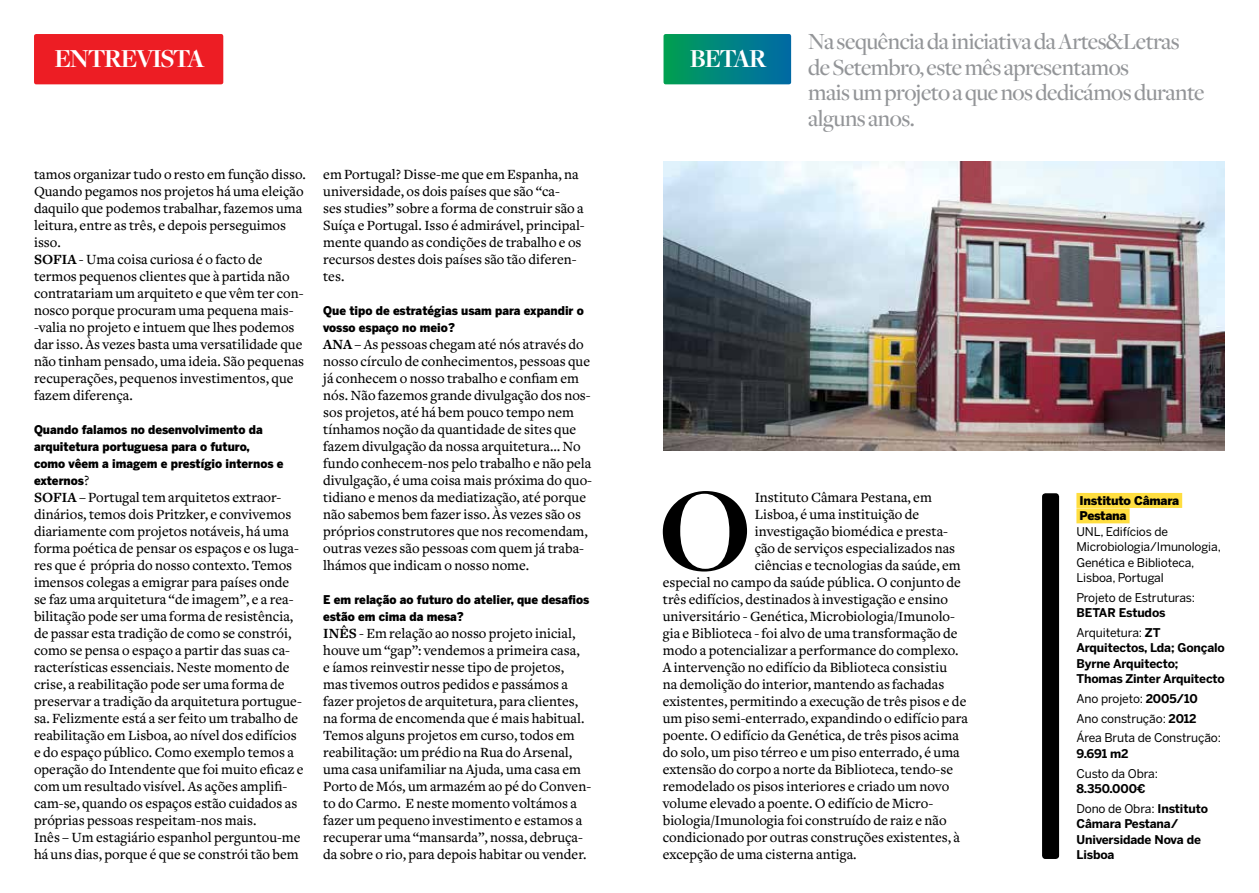
<style>
.page{position:relative;width:1259px;height:893px;background:#fff}
.page>*{position:absolute;margin:0;border:0;box-sizing:border-box;transform-origin:0 0}
.t1{font:700 123.45px "Freight Disp";color:#000}
.t2{font:700 27px "Freight Disp";letter-spacing:-.05em;color:#fff}
.t3{font:500 24px/25.5px "Freight Disp";letter-spacing:-.02em;color:#939598}
.t4{font:500 14.7px/17px "Freight Text";color:#000}
.t5{font:900 12px/17px "Benton Sans";color:#000;scale:.95 1}
.t6{font:12px/15.5px "Benton Sans";letter-spacing:-.01em;color:#000}
.t7{font:700 12px/15.5px "Benton Sans";letter-spacing:-.01em;color:#000}
.t8{font:900 12px/15.5px "Benton Sans";letter-spacing:-.02em;color:#000}
.s1{font-family:"Freight Text Bold SC";font-weight:400}
.s2{font-family:"Freight Text";font-weight:500;font-size:14.7px}
.s3{font-weight:400}
.s4{font-weight:700}
</style>
<div class="page">
<svg style="left:663px;top:34px;width:128px;height:50px;background:#01847f"></svg>
<img style="left:663px;top:162px;width:562px;height:289px">
<div style="left:1076px;top:493px;width:106px;height:15px;background:#ffde40"></div>
<div style="left:1076px;top:508px;width:53px;height:15px;background:#ffde40"></div>
<div style="left:1042px;top:493px;width:17px;height:366px;background:#000;border-radius:3px"></div>
<div style="left:34px;top:34px;width:189px;height:50px;background:#ed1d24;border-radius:2px"></div>
<h2 class="t2" style="left:55px;top:44px;width:152px">ENTREVISTA</h2>
<p class="t4" style="left:34px;top:166px;width:273px">tamos organizar tudo o resto em função disso.<br>Quando pegamos nos projetos há uma eleição daquilo que podemos trabalhar, fazemos uma leitura, entre as três, e depois perseguimos isso.<br><span class="s1">SOFIA</span> - Uma coisa curiosa é o facto de termos pequenos clientes que à partida não contratariam um arquiteto e que vêm ter con&shy;nosco porque procuram uma pequena mais--valia no projeto e intuem que lhes podemos dar isso. Às vezes basta uma versatilidade que não tinham pensado, uma ideia. São pequenas recuperações, pequenos investimentos, que fazem diferença.</p>
<p class="t5" style="left:34px;top:421px;width:264px">Quando falamos no desenvolvimento da arquitetura portuguesa para o futuro, como vêem a imagem e prestígio internos e externos<span class="s2">?</span></p>
<p class="t4" style="left:34px;top:489px;width:271px"><span class="s1">SOFIA</span> – Portugal tem arquitetos extraor&shy;dinários, temos dois Pritzker, e convivemos diariamente com projetos notáveis, há uma forma poética de pensar os espaços e os luga&shy;res que é própria do nosso contexto. Temos imensos colegas a emigrar para países onde se faz uma arquitetura “de imagem”, e a rea&shy;bilitação pode ser uma forma de resistência, de passar esta tradição de como se constrói, como se pensa o espaço a partir das suas ca&shy;racterísticas essenciais. Neste momento de crise, a reabilitação pode ser uma forma de preservar a tradição da arquitetura portugue&shy;sa. Felizmente está a ser feito um trabalho de reabilitação em Lisboa, ao nível dos edifícios e do espaço público. Como exemplo temos a operação do Intendente que foi muito eficaz e com um resultado visível. As ações amplifi&shy;cam-se, quando os espaços estão cuidados as próprias pessoas respeitam-nos mais.<br>Inês – Um estagiário espanhol perguntou-me há uns dias, porque é que se constrói tão bem</p>
<p class="t4" style="left:323px;top:166px;width:263px">em Portugal? Disse-me que em Espanha, na universidade, os dois países que são “ca-<br>ses studies” sobre a forma de construir são a Suíça e Portugal. Isso é admirável, principal&shy;mente quando as condições de trabalho e os recursos destes dois países são tão diferen&shy;tes.</p>
<p class="t5" style="left:323px;top:302px;width:276px">Que tipo de estratégias usam para expandir o vosso espaço no meio?</p>
<p class="t4" style="left:323px;top:336px;width:270px"><span class="s1">ANA</span> – As pessoas chegam até nós através do nosso círculo de conhecimentos, pessoas que já conhecem o nosso trabalho e confiam em nós. Não fazemos grande divulgação dos nos&shy;sos projetos, até há bem pouco tempo nem tínhamos noção da quantidade de sites que fazem divulgação da nossa arquitetura… No fundo conhecem-nos pelo trabalho e não pela divulgação, é uma coisa mais próxima do quo&shy;tidiano e menos da mediatização, até porque não sabemos bem fazer isso. Às vezes são os próprios construtores que nos recomendam, outras vezes são pessoas com quem já traba&shy;lhámos que indicam o nosso nome.</p>
<p class="t5" style="left:323px;top:591px;width:281px">E em relação ao futuro do atelier, que desafios estão em cima da mesa?</p>
<p class="t4" style="left:323px;top:625px;width:269px"><span class="s1">INÊS</span> - Em relação ao nosso projeto inicial, houve um “gap”: vendemos a primeira casa,<br>e íamos reinvestir nesse tipo de projetos, mas tivemos outros pedidos e passámos a fazer projetos de arquitetura, para clientes, na forma de encomenda que é mais habitual.<br>Temos alguns projetos em curso, todos em reabilitação: um prédio na Rua do Arsenal, uma casa unifamiliar na Ajuda, uma casa em Porto de Mós, um armazém ao pé do Conven&shy;to do Carmo. E neste momento voltámos a fazer um pequeno investimento e estamos a recuperar uma “mansarda”, nossa, debruça&shy;da sobre o rio, para depois habitar ou vender.</p>
<h2 class="t2" style="left:690px;top:44px;width:78px">BETAR</h2>
<h3 class="t3" style="left:808px;top:29px;width:398px">Na sequência da iniciativa da Artes&amp;Letras de Setembro, este mês apresentamos<br>mais um projeto a que nos dedicámos durante alguns anos.</h3>
<h1 class="t1" style="left:659px;top:463px;width:94px">O</h1>
<p class="t4" style="left:754px;top:489px;width:179px">Instituto Câmara Pestana, em</p>
<p class="t4" style="left:754px;top:506px;width:166px">Lisboa, é uma instituição de</p>
<p class="t4" style="left:754px;top:523px;width:195px">investigação biomédica e presta-</p>
<p class="t4" style="left:754px;top:540px;width:202px">ção de serviços especializados nas</p>
<p class="t4" style="left:754px;top:557px;width:208px">ciências e tecnologias da saúde, em</p>
<p class="t4" style="left:663px;top:574px;width:300px">especial no campo da saúde pública. O conjunto de</p>
<p class="t4" style="left:663px;top:591px;width:287px">três edifícios, destinados à investigação e ensino</p>
<p class="t4" style="left:663px;top:608px;width:294px">universitário - Genética, Microbiologia/Imunolo-</p>
<p class="t4" style="left:663px;top:625px;width:296px">gia e Biblioteca - foi alvo de uma transformação de</p>
<p class="t4" style="left:663px;top:642px;width:297px">modo a potencializar a performance do complexo.</p>
<p class="t4" style="left:663px;top:659px;width:286px">A intervenção no edifício da Biblioteca consistiu</p>
<p class="t4" style="left:663px;top:676px;width:283px">na demolição do interior, mantendo as fachadas</p>
<p class="t4" style="left:663px;top:693px;width:305px">existentes, permitindo a execução de três pisos e de</p>
<p class="t4" style="left:663px;top:710px;width:307px">um piso semi-enterrado, expandindo o edifício para</p>
<p class="t4" style="left:663px;top:727px;width:298px">poente. O edifício da Genética, de três pisos acima</p>
<p class="t4" style="left:663px;top:744px;width:298px">do solo, um piso térreo e um piso enterrado, é uma</p>
<p class="t4" style="left:663px;top:761px;width:292px">extensão do corpo a norte da Biblioteca, tendo-se</p>
<p class="t4" style="left:663px;top:778px;width:288px">remodelado os pisos interiores e criado um novo</p>
<p class="t4" style="left:663px;top:795px;width:272px">volume elevado a poente. O edifício de Micro-</p>
<p class="t4" style="left:663px;top:812px;width:285px">biologia/Imunologia foi construído de raiz e não</p>
<p class="t4" style="left:663px;top:829px;width:299px">condicionado por outras construções existentes, à</p>
<p class="t4" style="left:663px;top:846px;width:195px">excepção de uma cisterna antiga.</p>
<p class="t8" style="left:1079px;top:493px;width:101px">Instituto Câmara<br>Pestana</p>
<p class="t6" style="left:1076px;top:524px;width:146px">UNL, Edifícios de<br>Microbiologia/Imunologia,<br>Genética e Biblioteca,<br>Lisboa, Portugal</p>
<p class="t6" style="left:1076px;top:590px;width:120px">Projeto de Estruturas:</p>
<p class="t7" style="left:1076px;top:603px;width:91px;line-height:19.6px">BETAR Estudos<br><span class="s3">Arquitetura:</span> ZT</p>
<p class="t7" style="left:1076px;top:640px;width:150px">Arquitectos, Lda; Gonçalo<br>Byrne Arquitecto;<br>Thomas Zinter Arquitecto</p>
<p class="t6" style="left:1076px;top:689px;width:146px;line-height:19.6px">Ano projeto: <span class="s4">2005/10<br></span>Ano construção: <span class="s4">2012<br></span>Área Bruta de Construção:</p>
<p class="t7" style="left:1076px;top:746px;width:54px">9.691 m2</p>
<p class="t6" style="left:1076px;top:765px;width:83px">Custo da Obra:</p>
<p class="t7" style="left:1076px;top:779px;width:133px;line-height:19.6px">8.350.000€<br><span class="s3">Dono de Obra:</span> Instituto</p>
<p class="t7" style="left:1076px;top:816px;width:126px">Câmara Pestana/<br>Universidade Nova de<br>Lisboa</p>
</div>
